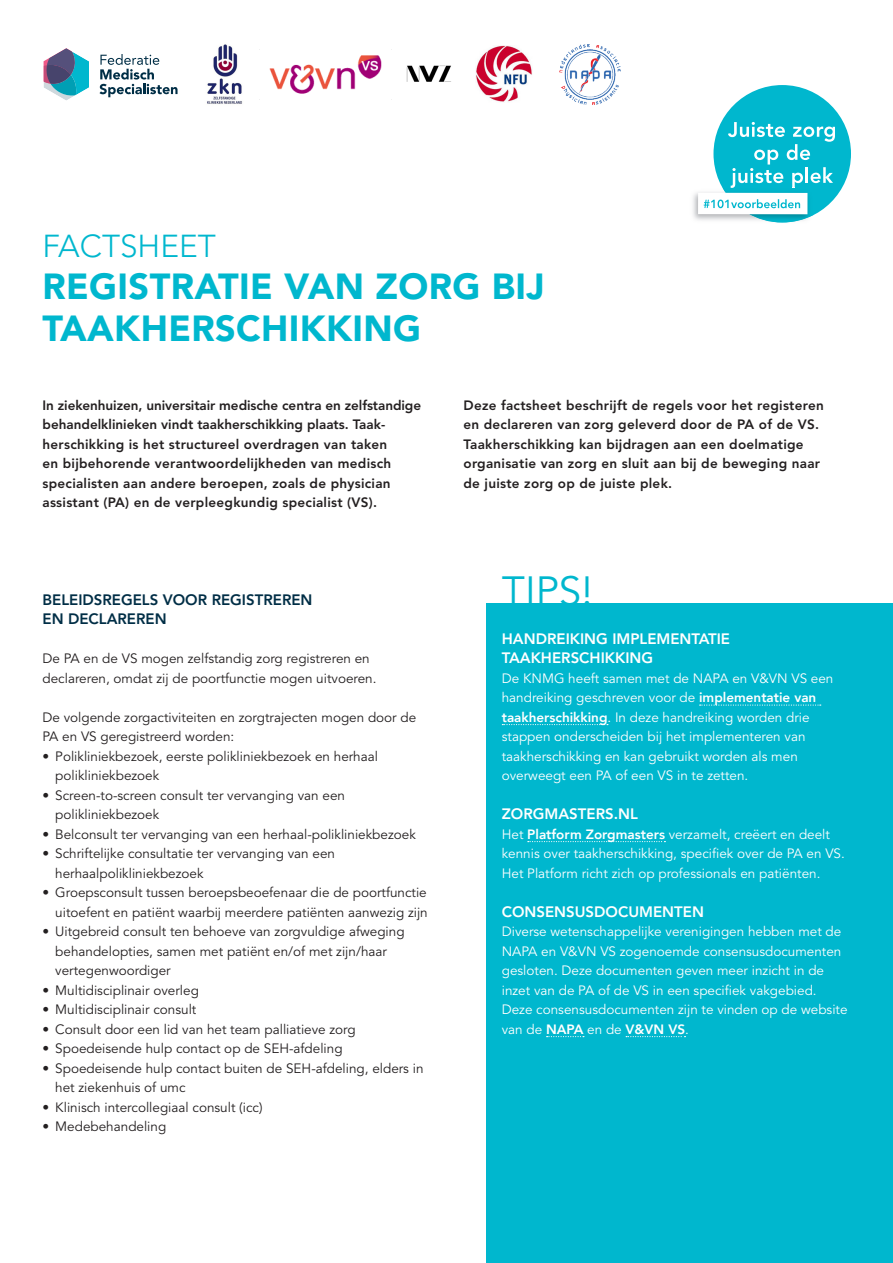
<style>
.page{position:relative;width:893px;height:1263px;background:#fff}
.page>*{position:absolute;margin:0;border:0;box-sizing:border-box;transform-origin:0 0}
.platte_tekst{font:40.5px "Avenir LT Std";color:#00b7ce}
.hoofdstuk_titel{font:900 36px/42px "Avenir LT Std";letter-spacing:.01em;color:#00b7ce}
.hoofdstuk_titel-2{font:300 31.5px "Avenir LT Std";color:#00b7ce}
.flits_titel{font:800 15px/19.5px "Avenir LT Std";color:#fff}
.flits_titel-2{font:800 15px/19.5px "Avenir LT Std";color:#002e46}
.platte_tekst-2{font:13.5px/19.5px "Avenir LT Std";color:#231f20}
.platte_tekst-3{font:13.5px/19.5px "Avenir LT Std";color:#fff}
.platte_tekst-4{font:800 13.5px/19.5px "Avenir LT Std";letter-spacing:.02em;color:#231f20;text-align:justify}
.platte_tekst-5{font:800 13.5px/19.5px "Avenir LT Std";letter-spacing:-.005em;color:#231f20}
.s1{font-family:"Avenir";font-weight:800}
</style>
<div class="page">
<div style="left:486px;top:604px;width:407px;height:659px;background:#00b7ce"></div>
<svg style="left:700px;top:704px;width:121px;height:2px"></svg>
<svg style="left:502px;top:724px;width:106px;height:1px"></svg>
<svg style="left:528px;top:841px;width:137px;height:1px"></svg>
<svg style="left:547px;top:1036px;width:37px;height:1px"></svg>
<svg style="left:626px;top:1036px;width:59px;height:1px"></svg>
<div style="left:713px;top:85px;width:138px;height:138px;background:#00b7ce;border-radius:50%"></div>
<img style="left:693px;top:192px;width:29px;height:28px">
<img style="left:722px;top:187px;width:91px;height:36px">
<svg style="left:728px;top:122px;width:107px;height:66px"></svg>
<div style="left:698px;top:193px;width:109px;height:21px;background:#fff"></div>
<svg style="left:704px;top:199px;width:96px;height:9px"></svg>
<img style="left:391px;top:49px;width:60px;height:51px">
<img style="left:475px;top:46px;width:57px;height:56px">
<img style="left:207px;top:44px;width:35px;height:60px">
<img style="left:269px;top:55px;width:113px;height:39px">
<img style="left:559px;top:44px;width:61px;height:61px">
<svg style="left:99px;top:54px;width:79px;height:43px"></svg>
<svg style="left:44px;top:48px;width:45px;height:53px"></svg>
<p class="hoofdstuk_titel-2" style="left:43px;top:227px;width:175px">FACTSHEET</p>
<p class="hoofdstuk_titel" style="left:43px;top:265px;width:504px">REGISTRATIE VAN ZORG BIJ<br>TAAKHERSCHIKKING</p>
<p class="platte_tekst-5" style="left:43px;top:395px;width:380px">In ziekenhuizen, universitair medische centra en zelfstandige behandelklinieken vindt taakherschikking plaats. Taak-</p>
<p class="platte_tekst-4" style="left:43px;top:434px;width:346px">herschikking is het structureel overdragen van taken</p>
<p class="platte_tekst-4" style="left:43px;top:454px;width:350px">en bijbehorende verantwoordelijkheden van medisch specialisten aan andere beroepen, zoals de physician assistant (PA) en de verpleegkundig specialist (VS).</p>
<p class="flits_titel-2" style="left:43px;top:590px;width:272px">BELEIDSREGELS VOOR REGISTREREN<br>EN DECLAREREN</p>
<p class="platte_tekst-2" style="left:43px;top:649px;width:335px">De PA en de VS mogen zelfstandig zorg registreren en declareren, omdat zij de poortfunctie mogen uitvoeren.</p>
<p class="platte_tekst-2" style="left:43px;top:707px;width:375px">De volgende zorgactiviteiten en zorgtrajecten mogen door de<br>PA en VS geregistreerd worden:</p>
<p class="platte_tekst-2" style="left:55px;top:746px;width:324px;text-indent:-13px">• Polikliniekbezoek, eerste polikliniekbezoek en herhaal polikliniekbezoek</p>
<p class="platte_tekst-2" style="left:55px;top:785px;width:291px;text-indent:-13px">• Screen-to-screen consult ter vervanging van een polikliniekbezoek</p>
<p class="platte_tekst-2" style="left:43px;top:824px;width:375px">• Belconsult ter vervanging van een herhaal-polikliniekbezoek</p>
<p class="platte_tekst-2" style="left:55px;top:844px;width:281px;text-indent:-13px">• Schriftelijke consultatie ter vervanging van een herhaalpolikliniekbezoek</p>
<p class="platte_tekst-2" style="left:43px;top:883px;width:387px;text-align:right">• Groepsconsult tussen beroepsbeoefenaar die de poortfunctie uitoefent en patiënt waarbij meerdere patiënten aanwezig zijn</p>
<p class="platte_tekst-2" style="left:55px;top:922px;width:351px;text-indent:-13px">• Uitgebreid consult ten behoeve van zorgvuldige afweging behandelopties, samen met patiënt en/of met zijn/haar vertegenwoordiger</p>
<p class="platte_tekst-2" style="left:43px;top:980px;width:158px">• Multidisciplinair overleg</p>
<p class="platte_tekst-2" style="left:43px;top:1000px;width:155px">• Multidisciplinair consult</p>
<p class="platte_tekst-2" style="left:43px;top:1019px;width:315px">• Consult door een lid van het team palliatieve zorg</p>
<p class="platte_tekst-2" style="left:43px;top:1039px;width:302px">• Spoedeisende hulp contact op de SEH-afdeling</p>
<p class="platte_tekst-2" style="left:55px;top:1058px;width:370px;text-indent:-13px">• Spoedeisende hulp contact buiten de SEH-afdeling, elders in het ziekenhuis of umc</p>
<p class="platte_tekst-2" style="left:43px;top:1097px;width:221px">• Klinisch intercollegiaal consult (icc)</p>
<p class="platte_tekst-2" style="left:43px;top:1117px;width:125px">• Medebehandeling</p>
<p class="platte_tekst-4" style="left:463px;top:395px;width:362px">Deze factsheet beschrijft de regels voor het registeren</p>
<p class="platte_tekst-4" style="left:463px;top:415px;width:358px;text-align:left">en declareren van zorg geleverd door de PA of de VS.<br>Taakherschikking kan bijdragen aan een doelmatige organisatie van zorg en sluit aan bij de beweging naar</p>
<p class="platte_tekst-4" style="left:463px;top:473px;width:210px">de juiste zorg op de juiste plek.</p>
<p class="platte_tekst" style="left:502px;top:567px;width:92px">TIPS!</p>
<p class="flits_titel" style="left:502px;top:629px;width:230px">HANDREIKING IMPLEMENTATIE<br>TAAKHERSCHIKKING</p>
<p class="platte_tekst-3" style="left:502px;top:668px;width:333px">De KNMG heeft samen met de NAPA en V&amp;VN VS een handreiking geschreven voor de <span class="s1">implementatie van taakherschikking</span>. In deze handreiking worden drie stappen onderscheiden bij het implementeren van taakherschikking en kan gebruikt worden als men overweegt een PA of een VS in te zetten.</p>
<p class="flits_titel" style="left:502px;top:804px;width:138px">ZORGMASTERS.NL</p>
<p class="platte_tekst-3" style="left:502px;top:824px;width:345px">Het <span class="s1">Platform Zorgmasters</span> verzamelt, creëert en deelt kennis over taakherschikking, specifiek over de PA en VS.<br>Het Platform richt zich op professionals en patiënten.</p>
<p class="flits_titel" style="left:502px;top:902px;width:204px">CONSENSUSDOCUMENTEN</p>
<p class="platte_tekst-3" style="left:502px;top:922px;width:347px">Diverse wetenschappelijke verenigingen hebben met de NAPA en V&amp;VN VS zogenoemde consensusdocumenten gesloten. Deze documenten geven meer inzicht in de inzet van de PA of de VS in een specifiek vakgebied.<br>Deze consensusdocumenten zijn te vinden op de website van de <span class="s1">NAPA</span> en de <span class="s1">V&amp;VN VS</span>.</p>
</div>
